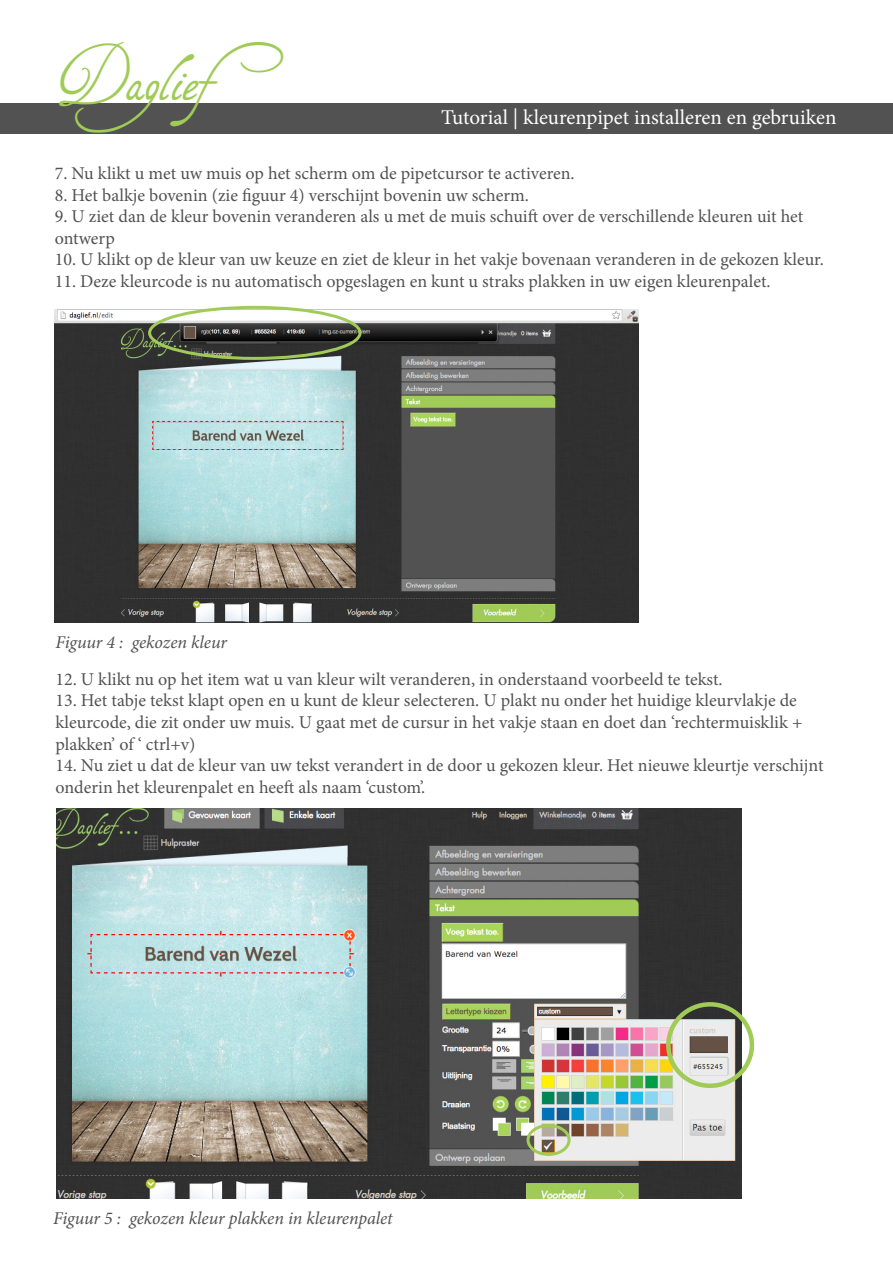
<style>
.page{position:relative;width:893px;height:1263px;background:#fff}
.page>*{position:absolute;margin:0;border:0;box-sizing:border-box;transform-origin:0 0}
.t1{font:45px "Tagettes";color:#a0cb57}
.t2{font:21px "Minion Pro";color:#fff}
.t3{font:18px/21.6px "Minion Pro";color:#525252}
.t4{font:italic 18px "Minion Pro";letter-spacing:-.01em;color:#525252}
</style>
<div class="page">
<img style="left:55px;top:309px;width:584px;height:313px">
<div style="left:148px;top:306px;width:214px;height:54px;border:3px solid #a0cb57;border-radius:50%"></div>
<img style="left:56px;top:809px;width:685px;height:390px">
<div style="left:0;top:103px;width:893px;height:30px;background:#525252"></div>
<div style="left:666px;top:1002px;width:88px;height:86px;border:4px solid #a0cb57;border-radius:50%"></div>
<div style="left:526px;top:1124px;width:45px;height:32px;border:3px solid #a0cb57;border-radius:50%"></div>
<p class="t1" style="left:52px;top:58px;width:262px">Daglief</p>
<p class="t2" style="left:441px;top:103px;width:397px">Tutorial | kleurenpipet installeren en gebruiken</p>
<p class="t3" style="left:55px;top:162px;width:521px">7. Nu klikt u met uw muis op het scherm om de pipetcursor te activeren.</p>
<p class="t3" style="left:55px;top:184px;width:476px">8. Het balkje bovenin (zie figuur 4) verschijnt bovenin uw scherm.</p>
<p class="t3" style="left:55px;top:206px;width:750px">9. U ziet dan de kleur bovenin veranderen als u met de muis schuift over de verschillende kleuren uit het ontwerp</p>
<p class="t3" style="left:55px;top:249px;width:771px">10. U klikt op de kleur van uw keuze en ziet de kleur in het vakje bovenaan veranderen in de gekozen kleur.</p>
<p class="t3" style="left:55px;top:270px;width:717px">11. Deze kleurcode is nu automatisch opgeslagen en kunt u straks plakken in uw eigen kleurenpalet.</p>
<p class="t4" style="left:56px;top:630px;width:173px">Figuur 4 : gekozen kleur</p>
<p class="t3" style="left:56px;top:668px;width:669px">12. U klikt nu op het item wat u van kleur wilt veranderen, in onderstaand voorbeeld te tekst.</p>
<p class="t3" style="left:56px;top:690px;width:749px">13. Het tabje tekst klapt open en u kunt de kleur selecteren. U plakt nu onder het huidige kleurvlakje de kleurcode, die zit onder uw muis. U gaat met de cursur in het vakje staan en doet dan ‘rechtermuisklik + plakken’ of ‘ ctrl+v)</p>
<p class="t3" style="left:56px;top:755px;width:769px">14. Nu ziet u dat de kleur van uw tekst verandert in de door u gekozen kleur. Het nieuwe kleurtje verschijnt onderin het kleurenpalet en heeft als naam ‘custom’.</p>
<p class="t4" style="left:53px;top:1206px;width:341px">Figuur 5 : gekozen kleur plakken in kleurenpalet</p>
</div>
